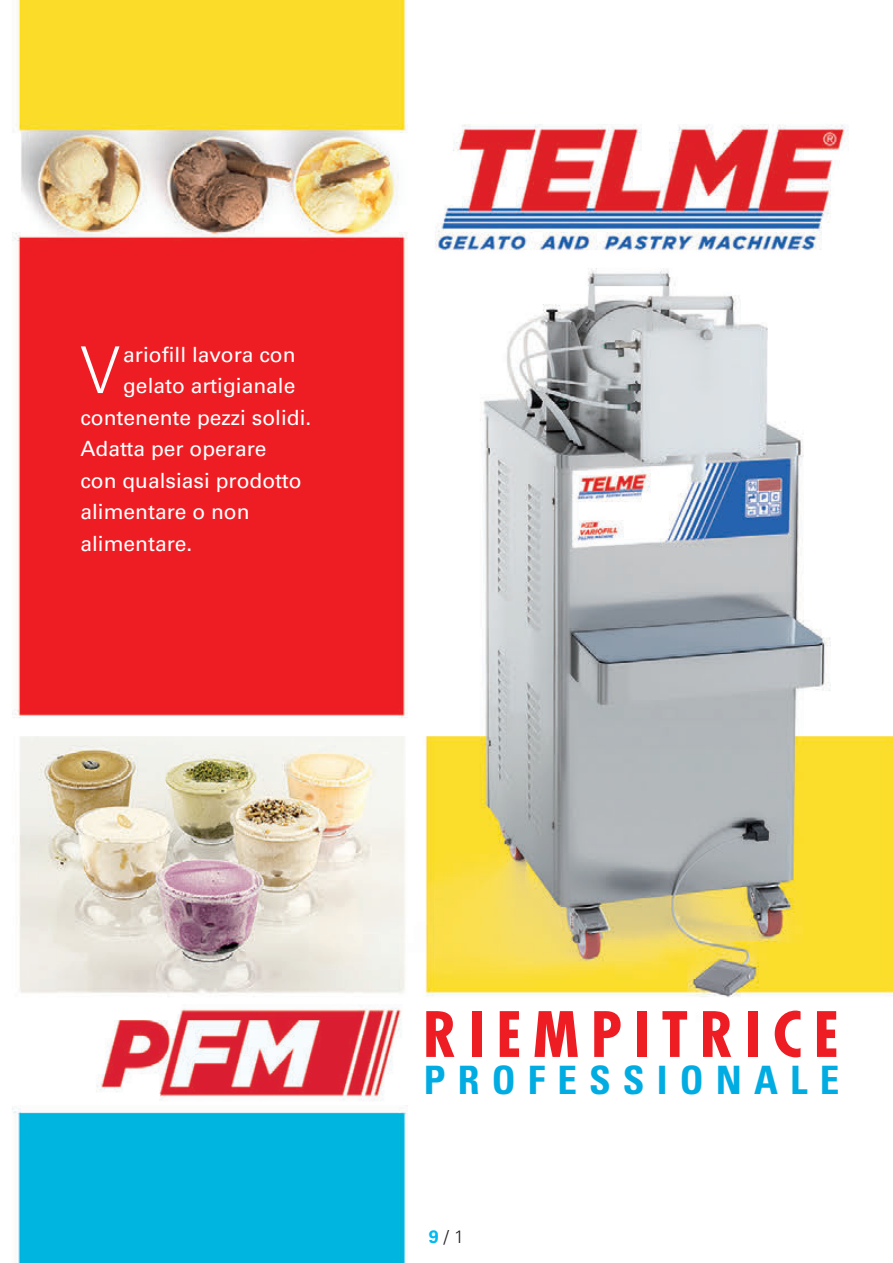
<style>
.page{position:relative;width:893px;height:1263px;background:#fff}
.page>*{position:absolute;margin:0;border:0;box-sizing:border-box;transform-origin:0 0}
.t1{font:300 64.65px "Univers";color:#fff}
.t2{font:700 condensed 60.75px "Futura";letter-spacing:.18em;color:#ee1d23;scale:1.06 1}
.t3{font:700 condensed 39.15px "Univers";letter-spacing:.31em;color:#00ace1}
.t4{font:21px "Univers";color:#fff}
.t5{font:300 18px "Univers";color:#231f20}
.s1{font-weight:700;color:#00baf1}
</style>
<div class="page">
<img style="left:12px;top:0;width:881px;height:1263px">
<img style="left:80px;top:1004px;width:334px;height:101px">
<h1 class="t1" style="left:80px;top:331px;width:41px">V</h1>
<p class="t4" style="left:123px;top:342px;width:174px">ariofill lavora con</p>
<p class="t4" style="left:123px;top:373px;width:174px">gelato artigianale</p>
<p class="t4" style="left:80px;top:405px;width:233px">contenente pezzi solidi.</p>
<p class="t4" style="left:80px;top:436px;width:188px">Adatta per operare</p>
<p class="t4" style="left:80px;top:468px;width:223px">con qualsiasi prodotto</p>
<p class="t4" style="left:80px;top:499px;width:171px">alimentare o non</p>
<p class="t4" style="left:80px;top:531px;width:114px">alimentare.</p>
<h2 class="t2" style="left:423px;top:997px;width:394px">RIEMPITRICE</h2>
<h3 class="t3" style="left:424px;top:1056px;width:417px">PROFESSIONALE</h3>
<p class="t5" style="left:429px;top:1226px;width:37px"><span class="s1">9</span> / 1</p>
</div>
